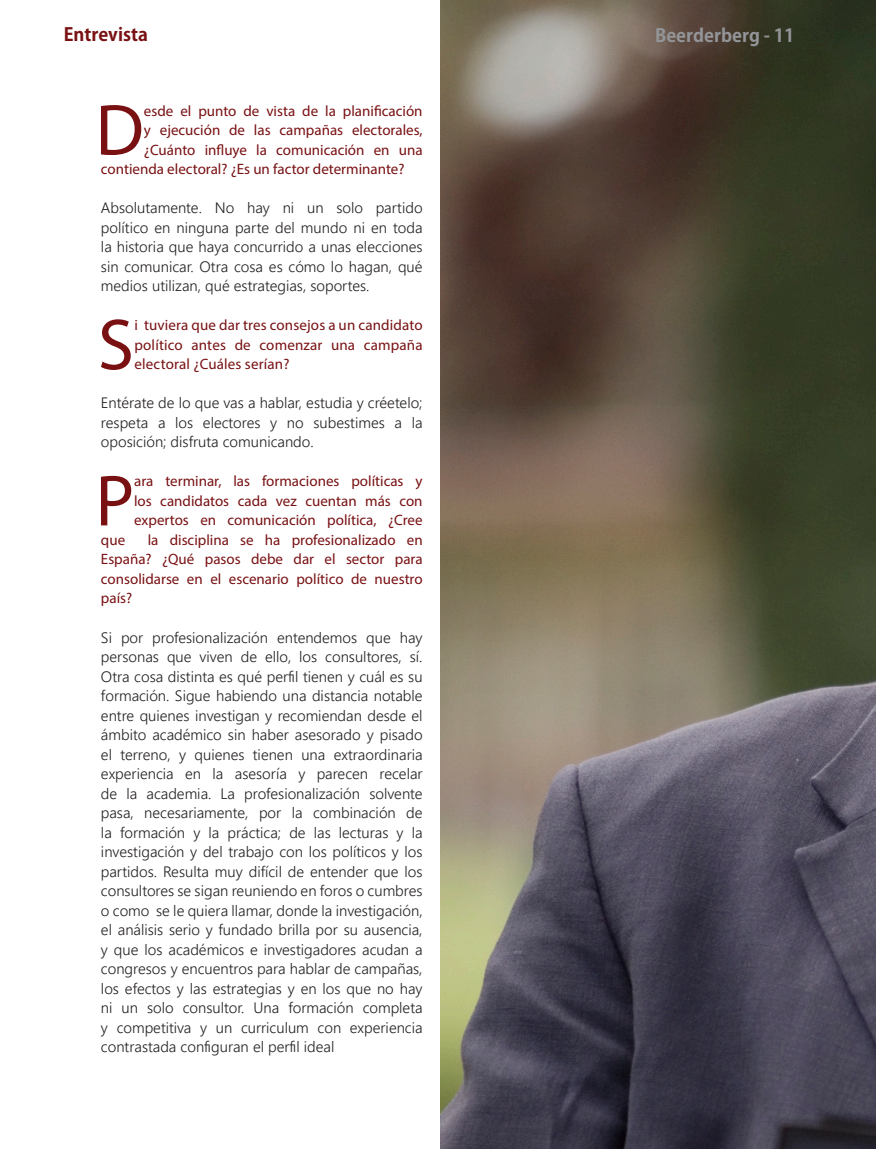
<style>
.page{position:relative;width:876px;height:1149px;background:#fff}
.page>*{position:absolute;margin:0;border:0;box-sizing:border-box;transform-origin:0 0}
.t1{font:72.9px "Myriad Pro";color:#791113}
.t2{font:700 18px "Koz Go Pro";color:#939598}
.t3{font:700 18px "Koz Go Pro";color:#791113}
.t4{font:300 15px/19.5px "Segoe UI";color:#231f20;text-align:justify}
.t5{font:15px/19.5px "Myriad Pro";color:#791113;text-align:justify}
</style>
<div class="page">
<img style="left:440px;top:0;width:436px;height:1148px">
<p class="t3" style="left:64px;top:22px;width:86px">Entrevista</p>
<p class="t2" style="left:655px;top:23px;width:141px">Beerderberg - 11</p>
<p class="t1" style="left:95px;top:85px;width:50px">D</p>
<p class="t5" style="left:144px;top:100px;width:280px">esde el punto de vista de la planificación</p>
<p class="t5" style="left:144px;top:120px;width:280px">y ejecución de las campañas electorales,</p>
<p class="t5" style="left:144px;top:139px;width:280px">¿Cuánto influye la comunicación en una</p>
<p class="t5" style="left:101px;top:159px;width:305px">contienda electoral? ¿Es un factor determinante?</p>
<p class="t4" style="left:101px;top:197px;width:323px">Absolutamente. No hay ni un solo partido político en ninguna parte del mundo ni en toda la historia que haya concurrido a unas elecciones sin comunicar. Otra cosa es cómo lo hagan, qué medios utilizan, qué estrategias, soportes.</p>
<p class="t1" style="left:98px;top:300px;width:37px">S</p>
<p class="t5" style="left:135px;top:315px;width:290px">i tuviera que dar tres consejos a un candidato político antes de comenzar una campaña electoral ¿Cuáles serían?</p>
<p class="t4" style="left:101px;top:392px;width:323px">Entérate de lo que vas a hablar, estudia y créetelo; respeta a los electores y no subestimes a la oposición; disfruta comunicando.</p>
<p class="t1" style="left:95px;top:456px;width:40px">P</p>
<p class="t5" style="left:134px;top:471px;width:290px">ara terminar, las formaciones políticas y los candidatos cada vez cuentan más con expertos en comunicación política, ¿Cree</p>
<p class="t5" style="left:101px;top:529px;width:26px">que</p>
<p class="t5" style="left:101px;top:529px;width:323px;text-indent:47px">la disciplina se ha profesionalizado en España? ¿Qué pasos debe dar el sector para consolidarse en el escenario político de nuestro país?</p>
<p class="t4" style="left:101px;top:626px;width:323px">Si por profesionalización entendemos que hay personas que viven de ello, los consultores, sí.<br>Otra cosa distinta es qué perfil tienen y cuál es su formación. Sigue habiendo una distancia notable entre quienes investigan y recomiendan desde el ámbito académico sin haber asesorado y pisado el terreno, y quienes tienen una extraordinaria experiencia en la asesoría y parecen recelar de la academia. La profesionalización solvente pasa, necesariamente, por la combinación de la formación y la práctica; de las lecturas y la investigación y del trabajo con los políticos y los partidos. Resulta muy difícil de entender que los consultores se sigan reuniendo en foros o cumbres o como se le quiera llamar, donde la investigación, el análisis serio y fundado brilla por su ausencia, y que los académicos e investigadores acudan a congresos y encuentros para hablar de campañas, los efectos y las estrategias y en los que no hay ni un solo consultor. Una formación completa y competitiva y un curriculum con experiencia contrastada configuran el perfil ideal</p>
</div>
